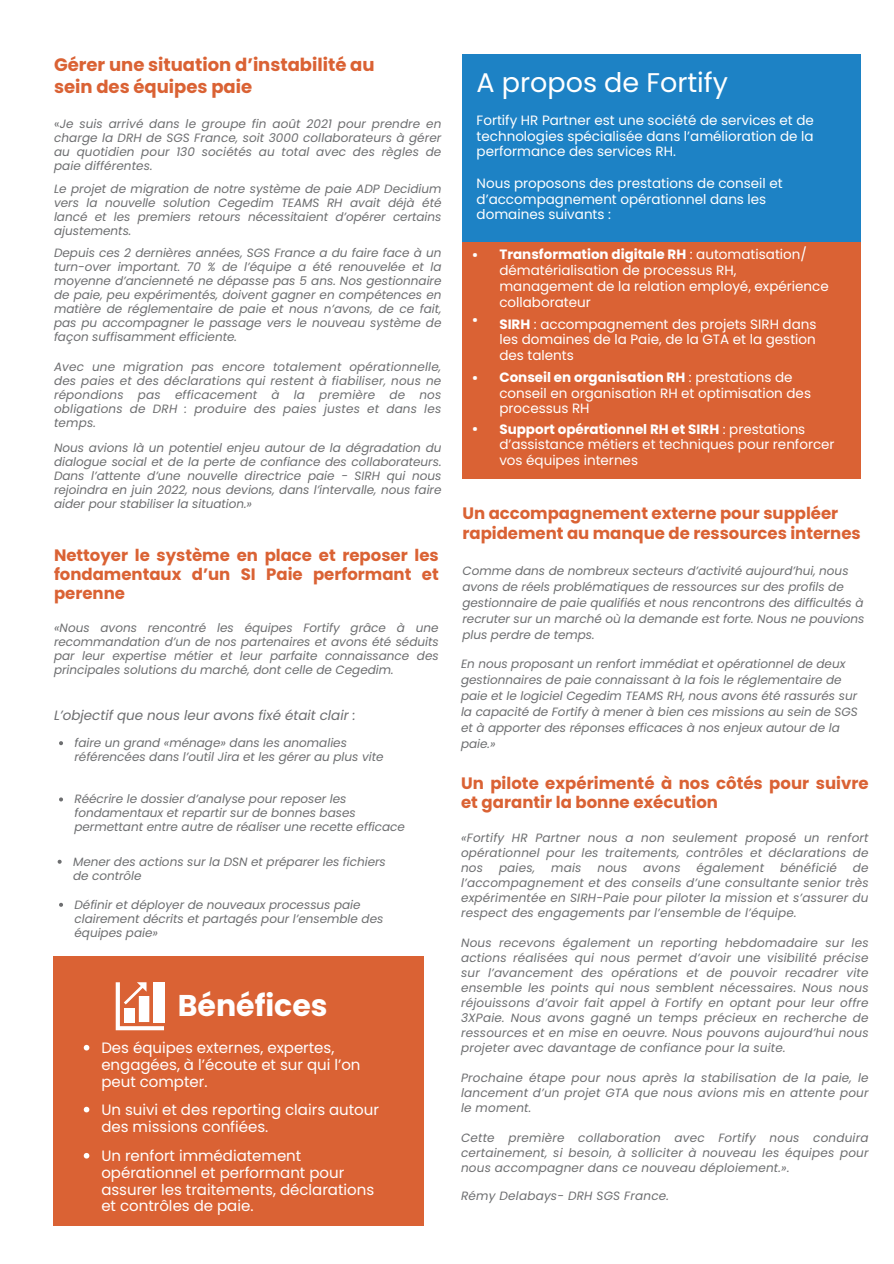
<style>
.page{position:relative;width:894px;height:1264px;background:#fff}
.page>*{position:absolute;margin:0;border:0;box-sizing:border-box;transform-origin:0 0}
.t1{font:700 30px "Poppins";color:#fff}
.t2{font:27px "Poppins";color:#fff}
.t3{font:700 18px/21.3px "Poppins";color:#da6234}
.t4{font:700 16.5px/19px "Poppins";color:#da6234}
.t5{font:15px/16.8px "Poppins";color:#fff}
.t6{font:13.5px/15.8px "Poppins";color:#fff}
.t7{font:italic 13.5px "Poppins";color:#6d6e70}
.t8{font:700 13.5px "IBM Plex Sans Cond";color:#fff}
.t9{font:italic 12px/14px "Poppins";color:#6d6e70;text-align:justify}
.s1{font-style:normal}
.s2{font-weight:700}
</style>
<div class="page">
<div style="left:54px;top:956px;width:369px;height:269px;background:#da6234"></div>
<svg style="left:116px;top:982px;width:48px;height:48px"></svg>
<div style="left:462px;top:54px;width:398px;height:188px;background:#1d82c5"></div>
<div style="left:462px;top:242px;width:398px;height:237px;background:#da6234"></div>
<svg style="left:59px;top:741px;width:4px;height:4px"></svg>
<svg style="left:59px;top:797px;width:4px;height:4px"></svg>
<svg style="left:58px;top:859px;width:4px;height:4px"></svg>
<svg style="left:59px;top:902px;width:4px;height:4px"></svg>
<svg style="left:84px;top:1044px;width:5px;height:6px"></svg>
<svg style="left:84px;top:1106px;width:5px;height:6px"></svg>
<svg style="left:84px;top:1153px;width:5px;height:5px"></svg>
<h2 class="t3" style="left:54px;top:54px;width:322px">Gérer une situation d’instabilité au sein des équipes paie</h2>
<h3 class="t9" style="left:54px;top:116px;width:389px"><span class="s1">«</span>Je suis arrivé dans le groupe fin août 2021 pour prendre en charge la DRH de SGS France, soit 3000 collaborateurs à gérer au quotidien pour 130 sociétés au total avec des règles de paie différentes.</h3>
<p class="t9" style="left:54px;top:181px;width:389px">Le projet de migration de notre système de paie ADP Decidium vers la nouvelle solution Cegedim TEAMS RH avait déjà été lancé et les premiers retours nécessitaient d’opérer certains ajustements.</p>
<h3 class="t9" style="left:54px;top:246px;width:389px">Depuis ces 2 dernières années, SGS France a du faire face à un turn-over important. 70 % de l’équipe a été renouvelée et la moyenne d’ancienneté ne dépasse pas 5 ans. Nos gestionnaire de paie, peu expérimentés, doivent gagner en compétences en matière de réglementaire de paie et nous n’avons, de ce fait, pas pu accompagner le passage vers le nouveau système de façon suffisamment efficiente.</h3>
<p class="t9" style="left:54px;top:359px;width:388px">Avec une migration pas encore totalement opérationnelle, des paies et des déclarations qui restent à fiabiliser, nous ne répondions pas efficacement à la première de nos obligations de DRH : produire des paies justes et dans les temps.</p>
<p class="t9" style="left:54px;top:440px;width:389px">Nous avions là un potentiel enjeu autour de la dégradation du dialogue social et de la perte de confiance des collaborateurs.<br>Dans l’attente d’une nouvelle directrice paie - SIRH qui nous rejoindra en juin 2022, nous devions, dans l’intervalle, nous faire aider pour stabiliser la situation.»</p>
<h5 class="t4" style="left:54px;top:546px;width:386px;text-align:justify">Nettoyer le système en place et reposer les fondamentaux d’un SI Paie performant et perenne</h5>
<h5 class="t9" style="left:54px;top:621px;width:386px">«Nous avons rencontré les équipes Fortify grâce à une recommandation d’un de nos partenaires et avons été séduits par leur expertise métier et leur parfaite connaissance des principales solutions du marché, dont celle de Cegedim.</h5>
<p class="t7" style="left:54px;top:705px;width:303px">L’objectif que nous leur avons fixé était clair :</p>
<p class="t9" style="left:74px;top:736px;width:310px">faire un grand «ménage» dans les anomalies référencées dans l’outil Jira et les gérer au plus vite</p>
<p class="t9" style="left:74px;top:792px;width:332px;text-align:left">Réécrire le dossier d’analyse pour reposer les fondamentaux et repartir sur de bonnes bases permettant entre autre de réaliser une recette efficace</p>
<p class="t9" style="left:73px;top:854px;width:314px">Mener des actions sur la DSN et préparer les fichiers de contrôle</p>
<p class="t9" style="left:74px;top:897px;width:310px;text-align:left">Définir et déployer de nouveaux processus paie clairement décrits et partagés pour l’ensemble des équipes paie»</p>
<p class="t1" style="left:178px;top:984px;width:151px">Bénéfices</p>
<p class="t5" style="left:101px;top:1039px;width:260px">Des équipes externes, expertes, engagées, à l’écoute et sur qui l’on peut compter.</p>
<p class="t5" style="left:101px;top:1100px;width:279px">Un suivi et des reporting clairs autour des missions confiées.</p>
<p class="t5" style="left:101px;top:1147px;width:274px">Un renfort immédiatement opérationnel et performant pour assurer les traitements, déclarations et contrôles de paie.</p>
<p class="t2" style="left:476px;top:64px;width:253px">A propos de Fortify</p>
<p class="t6" style="left:476px;top:112px;width:339px;text-align:justify">Fortify HR Partner est une société de services et de technologies spécialisée dans l’amélioration de la performance des services RH.</p>
<h1 class="t6" style="left:476px;top:175px;width:307px">Nous proposons des prestations de conseil et d’accompagnement opérationnel dans les domaines suivants :</h1>
<p class="t6" style="left:499px;top:247px;width:331px"><span class="s2">Transformation digitale RH</span> : automatisation/ dématérialisation de processus RH, management de la relation employé, expérience collaborateur</p>
<p class="t6" style="left:499px;top:316px;width:318px;text-align:justify"><span class="s2">SIRH</span> : accompagnement des projets SIRH dans les domaines de la Paie, de la GTA et la gestion des talents</p>
<p class="t6" style="left:499px;top:369px;width:313px"><span class="s2">Conseil en organisation RH</span> : prestations de conseil en organisation RH et optimisation des processus RH</p>
<h3 class="t6" style="left:499px;top:421px;width:337px"><span class="s2">Support opérationnel RH et SIRH</span> : prestations d’assistance métiers et techniques pour renforcer vos équipes internes</h3>
<p class="t8" style="left:472px;top:245px;width:7px">•</p>
<h5 class="t8" style="left:472px;top:310px;width:7px">•</h5>
<p class="t8" style="left:472px;top:368px;width:7px">•</p>
<p class="t8" style="left:472px;top:419px;width:7px">•</p>
<p class="t4" style="left:462px;top:503px;width:400px;line-height:20px">Un accompagnement externe pour suppléer rapidement au manque de ressources internes</p>
<p class="t9" style="left:462px;top:563px;width:403px;line-height:16px;text-align:left">Comme dans de nombreux secteurs d’activité aujourd’hui, nous avons de réels problématiques de ressources sur des profils de gestionnaire de paie qualifiés et nous rencontrons des difficultés à recruter sur un marché où la demande est forte. Nous ne pouvions plus perdre de temps.</p>
<p class="t9" style="left:461px;top:655px;width:398px;line-height:16px;text-align:left">En nous proposant un renfort immédiat et opérationnel de deux gestionnaires de paie connaissant à la fois le réglementaire de paie et le logiciel Cegedim TEAMS RH, nous avons été rassurés sur la capacité de Fortify à mener à bien ces missions au sein de SGS et à apporter des réponses efficaces à nos enjeux autour de la paie.»</p>
<p class="t4" style="left:461px;top:773px;width:409px">Un pilote expérimenté à nos côtés pour suivre et garantir la bonne exécution</p>
<p class="t9" style="left:461px;top:830px;width:409px;line-height:15px">«Fortify HR Partner nous a non seulement proposé un renfort opérationnel pour les traitements, contrôles et déclarations de nos</p>
<p class="t9" style="left:499px;top:860px;width:38px">paies,</p>
<p class="t9" style="left:551px;top:860px;width:32px">mais</p>
<p class="t9" style="left:597px;top:860px;width:31px">nous</p>
<p class="t9" style="left:643px;top:860px;width:39px">avons</p>
<p class="t9" style="left:696px;top:860px;width:69px">également</p>
<p class="t9" style="left:779px;top:860px;width:58px">bénéficié</p>
<p class="t9" style="left:461px;top:860px;width:409px;line-height:15px;text-indent:391px">de l’accompagnement et des conseils d’une consultante senior très expérimentée en SIRH-Paie pour piloter la mission et s’assurer du respect des engagements par l’ensemble de l’équipe.</p>
<h5 class="t9" style="left:461px;top:935px;width:409px;line-height:15px">Nous recevons également un reporting hebdomadaire sur les actions réalisées qui nous permet d’avoir une visibilité précise sur l’avancement des opérations et de pouvoir recadrer vite ensemble les points qui nous semblent nécessaires. Nous nous réjouissons d’avoir fait appel à Fortify en optant pour leur offre 3XPaie. Nous avons gagné un temps précieux en recherche de ressources et en mise en oeuvre. Nous pouvons aujourd’hui nous projeter avec davantage de confiance pour la suite.</h5>
<h5 class="t9" style="left:461px;top:1070px;width:409px;line-height:15px">Prochaine étape pour nous après la stabilisation de la paie, le lancement d’un projet GTA que nous avions mis en attente pour le moment.</h5>
<h5 class="t9" style="left:461px;top:1130px;width:409px;line-height:15px">Cette première collaboration avec Fortify nous conduira certainement, si besoin, à solliciter à nouveau les équipes pour nous accompagner dans ce nouveau déploiement.».</h5>
<h3 class="t9" style="left:461px;top:1188px;width:209px">Rémy Delabays- DRH SGS France.</h3>
</div>
